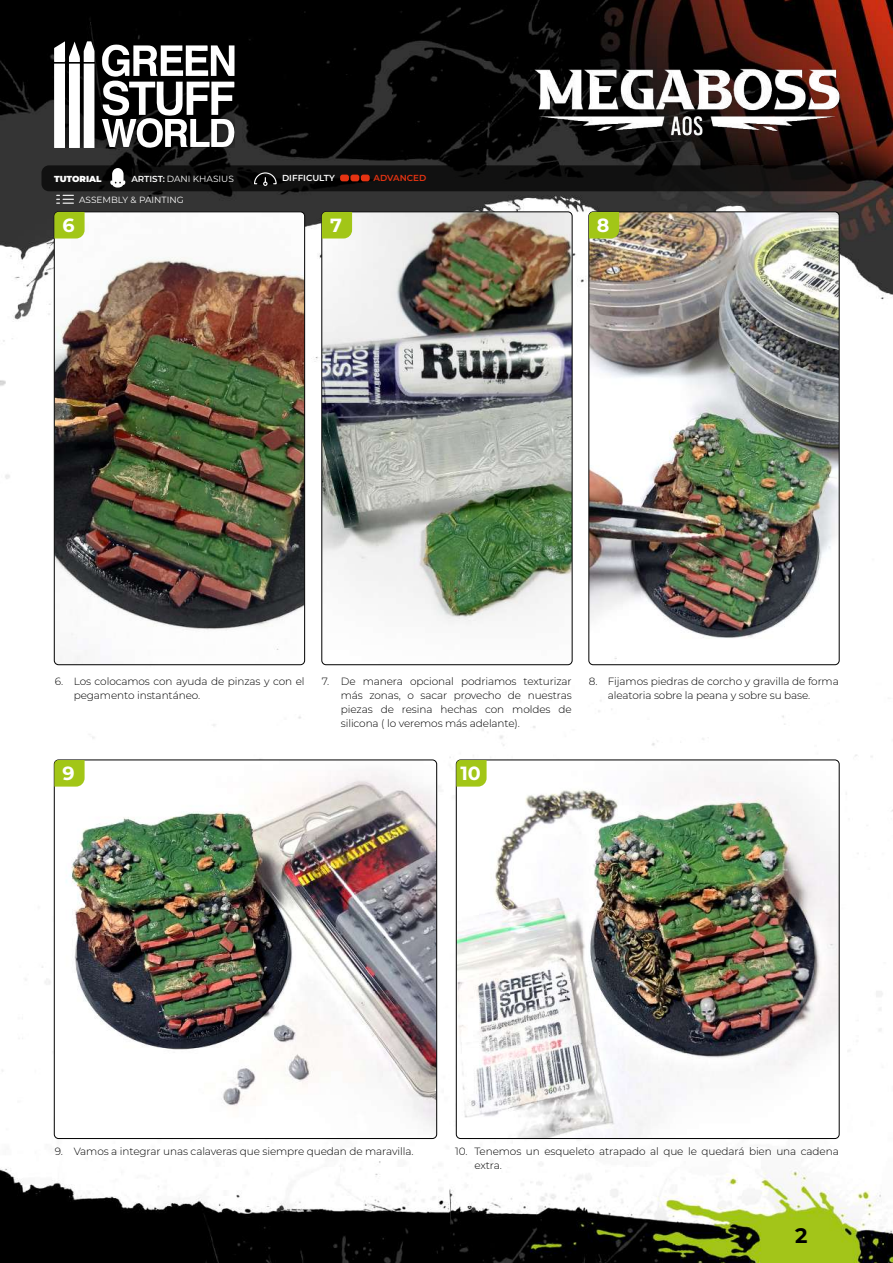
<style>
.page{position:relative;width:893px;height:1263px;background:#fff}
.page>*{position:absolute;margin:0;border:0;box-sizing:border-box;transform-origin:0 0}
.t1{font:700 21px "Montserrat";color:#000}
.t2{font:700 19.05px "Montserrat";color:#fff}
.t3{font:300 10.5px/13.8px "Montserrat";letter-spacing:-.01em;color:#000}
.t4{font:9px "Montserrat";color:#fff}
.t5{font:600 8.7px "Montserrat";color:#fff}
.t6{font:900 8.7px "Montserrat";color:#fff}
.t7{font:600 8.7px "Montserrat";color:#e63312}
.s1{font-weight:600;font-size:8.7px}
</style>
<div class="page">
<img style="left:0;top:0;width:893px;height:1023px">
<img style="left:0;top:1023px;width:893px;height:240px">
<img style="left:94px;top:41px;width:140px;height:107px">
<svg style="left:54px;top:41px;width:40px;height:107px"></svg>
<svg style="left:102px;top:45px;width:132px;height:103px"></svg>
<svg style="left:41px;top:165px;width:810px;height:26px;background:#0f0f0e"></svg>
<svg style="left:110px;top:168px;width:15px;height:20px"></svg>
<svg style="left:57px;top:195px;width:16px;height:9px"></svg>
<div style="left:340px;top:175px;width:9px;height:6px;background:#e63312;border-radius:2px"></div>
<div style="left:350px;top:175px;width:9px;height:6px;background:#e63312;border-radius:2px"></div>
<div style="left:361px;top:175px;width:9px;height:6px;background:#e63312;border-radius:2px"></div>
<svg style="left:254px;top:172px;width:23px;height:14px"></svg>
<img style="left:54px;top:212px;width:251px;height:453px">
<div style="left:54px;top:212px;width:251px;height:453px;border:1px solid #000;border-radius:4px"></div>
<img style="left:54px;top:760px;width:383px;height:378px">
<div style="left:54px;top:760px;width:383px;height:378px;border:1px solid #000;border-radius:4px"></div>
<img style="left:322px;top:212px;width:250px;height:453px">
<div style="left:322px;top:212px;width:250px;height:453px;border:1px solid #000;border-radius:4px"></div>
<img style="left:456px;top:760px;width:383px;height:378px">
<div style="left:456px;top:760px;width:383px;height:378px;border:1px solid #000;border-radius:4px"></div>
<img style="left:591px;top:212px;width:248px;height:451px">
<div style="left:589px;top:212px;width:250px;height:453px;border:1px solid #000;border-radius:4px"></div>
<svg style="left:54px;top:212px;width:31px;height:26px"></svg>
<svg style="left:54px;top:760px;width:31px;height:27px"></svg>
<svg style="left:322px;top:212px;width:30px;height:26px"></svg>
<svg style="left:456px;top:760px;width:31px;height:27px"></svg>
<svg style="left:589px;top:212px;width:30px;height:26px"></svg>
<img style="left:529px;top:66px;width:315px;height:74px">
<p class="t6" style="left:54px;top:172px;width:49px">TUTORIAL</p>
<p class="t4" style="left:131px;top:173px;width:104px"><span class="s1">ARTIST:</span> DANI KHASIUS</p>
<p class="t5" style="left:282px;top:172px;width:54px">DIFFICULTY</p>
<p class="t7" style="left:373px;top:172px;width:54px">ADVANCED</p>
<h2 class="t2" style="left:63px;top:212px;width:14px">6</h2>
<p class="t4" style="left:79px;top:193px;width:106px">ASSEMBLY &amp; PAINTING</p>
<h2 class="t2" style="left:330px;top:212px;width:13px">7</h2>
<h2 class="t2" style="left:597px;top:212px;width:14px">8</h2>
<p class="t3" style="left:74px;top:674px;width:232px;text-indent:-19px">6. Los colocamos con ayuda de pinzas y con el pegamento instantáneo.</p>
<p class="t3" style="left:341px;top:674px;width:232px;text-align:justify;text-indent:-19px">7. De manera opcional podriamos texturizar más zonas, o sacar provecho de nuestras piezas de resina hechas con moldes de silicona ( lo veremos más adelante).</p>
<p class="t3" style="left:608px;top:674px;width:232px;text-indent:-19px">8. Fijamos piedras de corcho y gravilla de forma aleatoria sobre la peana y sobre su base.</p>
<h2 class="t2" style="left:63px;top:760px;width:14px">9</h2>
<h2 class="t2" style="left:460px;top:760px;width:22px">10</h2>
<p class="t3" style="left:55px;top:1144px;width:360px">9. Vamos a integrar unas calaveras que siempre quedan de maravilla.</p>
<p class="t3" style="left:474px;top:1144px;width:366px;text-indent:-19px">10. Tenemos un esqueleto atrapado al que le quedará bien una cadena extra.</p>
<h1 class="t1" style="left:795px;top:1220px;width:14px">2</h1>
</div>
